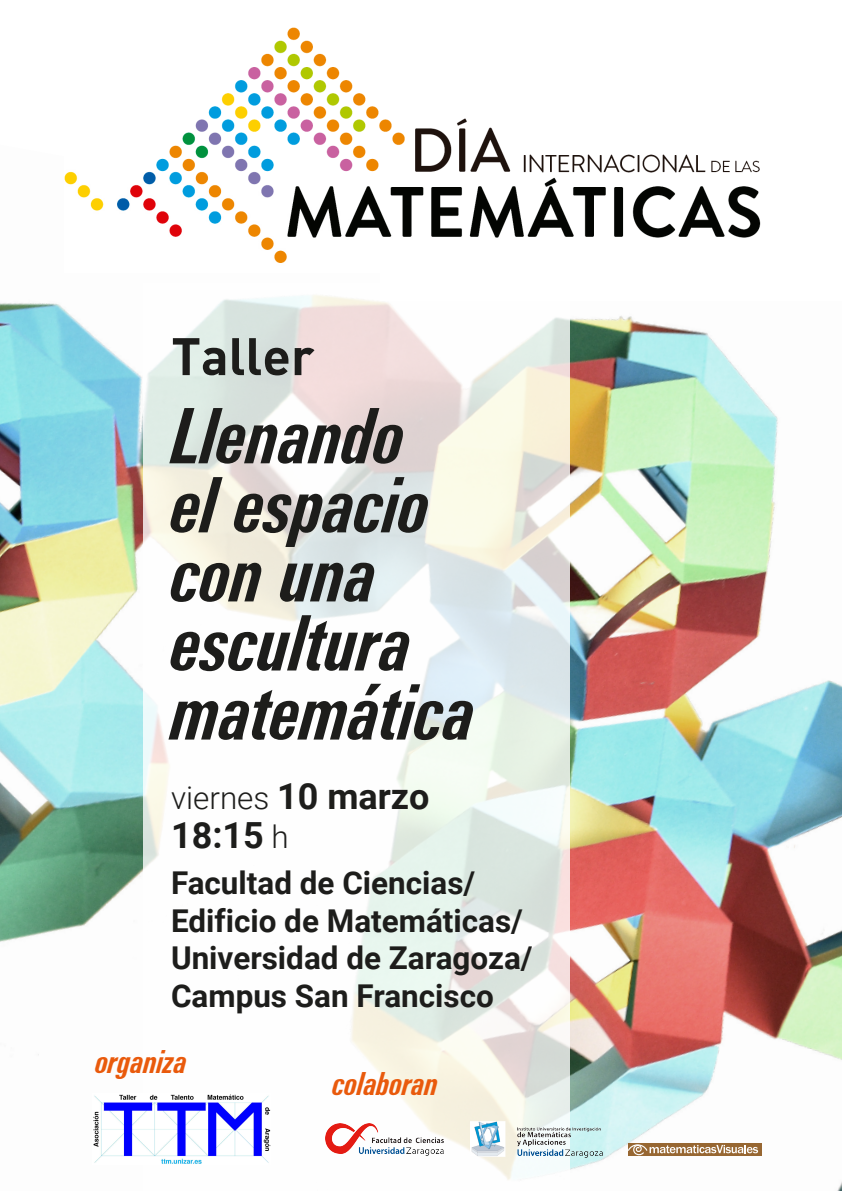
<style>
.page{position:relative;width:842px;height:1191px;background:#fff}
.page>*{position:absolute;margin:0;border:0;box-sizing:border-box;transform-origin:0 0}
.t1{font:83px/69px "U68";color:#1d1d1b;scale:.92 1}
.t2{font:51.9px "DIN Bold";color:#1d1d1b}
.t3{font:700 36px "Roboto";color:#1d1d1b}
.t4{font:34.5px "U68";color:#e95a0c;scale:.92 1}
.t5{font:700 31.4px/37.7px "Roboto";color:#1d1d1b}
.t6{font:300 31.4px "Roboto";color:#1d1d1b}
.s1{font-weight:700;font-size:36px}
.s2{font-weight:300;font-size:31.4px}
</style>
<div class="page">
<img style="left:0;top:176px;width:842px;height:1015px">
<svg style="left:143px;top:283px;width:427px;height:908px"></svg>
<img style="left:93px;top:1093px;width:177px;height:71px">
<img style="left:471px;top:1121px;width:131px;height:37px">
<img style="left:325px;top:1123px;width:119px;height:32px">
<div style="left:629px;top:1143px;width:133px;height:13px;background:#976732"></div>
<svg style="left:629px;top:1144px;width:129px;height:11px"></svg>
<img style="left:65px;top:27px;width:750px;height:245px">
<div style="left:380px;top:242px;width:462px;height:59px;background:#fff"></div>
<h2 class="t2" style="left:171px;top:322px;width:145px">Taller</h2>
<h1 class="t1" style="left:170px;top:408px;width:331px">Llenando<br>el espacio con una escultura matemática</h1>
<p class="t6" style="left:171px;top:776px;width:260px">viernes <span class="s1">10 marzo</span></p>
<p class="t3" style="left:171px;top:810px;width:119px">18:15 <span class="s2">h</span></p>
<p class="t5" style="left:171px;top:862px;width:363px">Facultad de Ciencias/<br>Edificio de Matemáticas/<br>Universidad de Zaragoza/<br>Campus San Francisco</p>
<p class="t4" style="left:95px;top:1039px;width:101px">organiza</p>
<p class="t4" style="left:332px;top:1060px;width:116px">colaboran</p>
</div>
